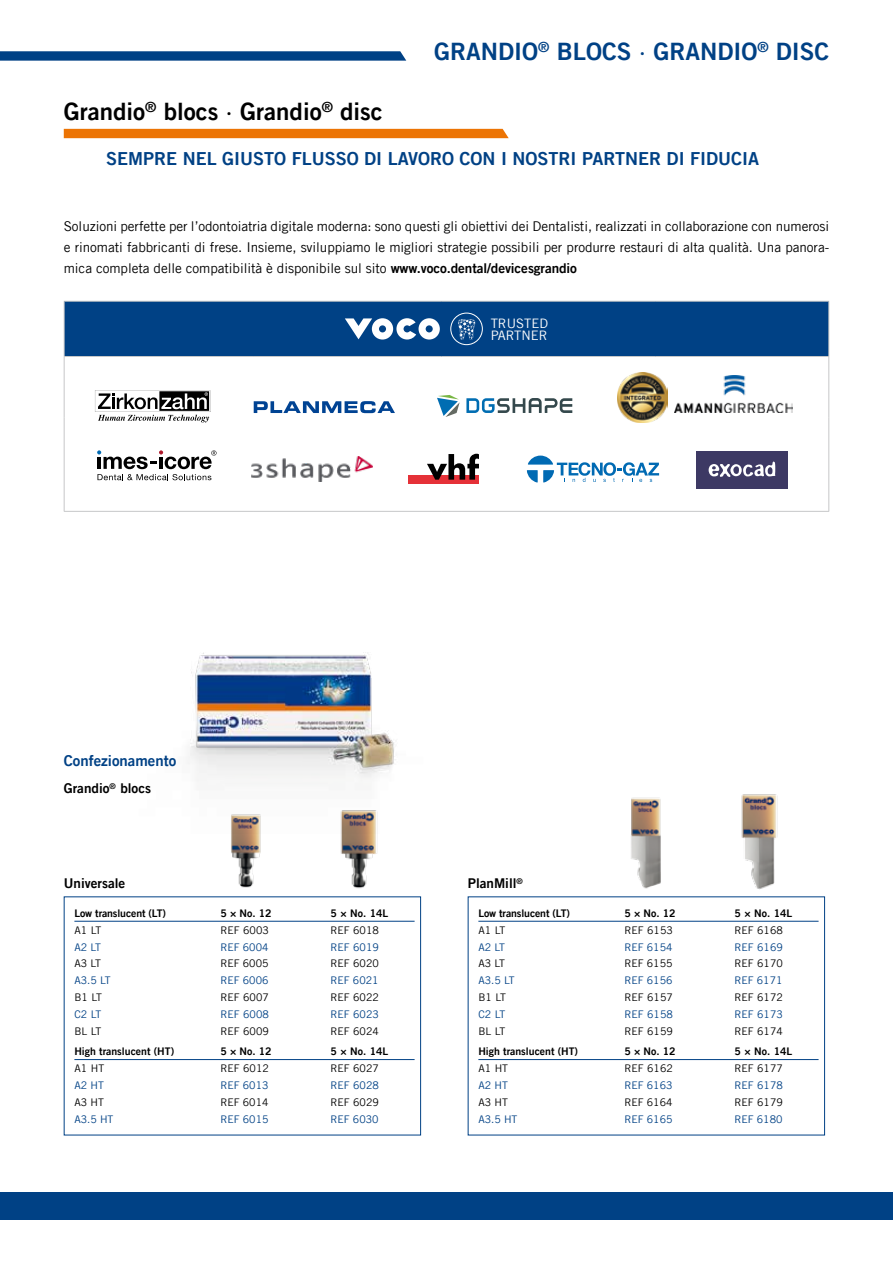
<style>
.page{position:relative;width:893px;height:1263px;background:#fff}
.page>*{position:absolute;margin:0;border:0;box-sizing:border-box;transform-origin:0 0}
.t1{font:24px "Trade Gothic LT Com Bd 2";color:#004185}
.t2{font:24px "Trade Gothic LT Com Bd 2";color:#000}
.t3{font:18px "Trade Gothic LT Com Bd 2";color:#004185}
.t4{font:15px "Trade Gothic LT Com Bd 2";color:#004185}
.t5{font:13.5px/21px "Trade Gothic LT Com";letter-spacing:-.005em;color:#000;text-align:justify}
.t6{font:13.5px "Trade Gothic LT Com Bd 2";color:#000}
.t7{font:13.05px/12px "Trade Gothic LT Com";color:#fff}
.t8{font:10.5px "Trade Gothic LT Com";color:#000}
.t9{font:10.5px "Trade Gothic LT Com";color:#004185}
.t10{font:10.5px "Trade Gothic LT Com Bd 2";color:#000}
.s1{font-family:"Trade Gothic LT Com"}
.s2{font-family:"Trade Gothic LT Com Bd 2"}
</style>
<div class="page">
<div style="left:0;top:1192px;width:893px;height:28px;background:#004185"></div>
<svg style="left:0;top:51px;width:406px;height:10px;background:#114e8d"></svg>
<div style="left:64px;top:129px;width:445px;height:9px;background:#ec7404"></div>
<hr style="left:74px;top:921px;width:341px;height:1px;background:#004185">
<hr style="left:74px;top:1059px;width:341px;height:1px;background:#004185">
<hr style="left:478px;top:921px;width:341px;height:1px;background:#004185">
<hr style="left:478px;top:1059px;width:341px;height:1px;background:#004185">
<img style="left:231px;top:833px;width:30px;height:55px">
<img style="left:340px;top:833px;width:38px;height:56px">
<img style="left:631px;top:797px;width:30px;height:92px">
<img style="left:741px;top:794px;width:37px;height:96px">
<img style="left:188px;top:652px;width:206px;height:181px">
<div style="left:64px;top:301px;width:765px;height:55px;background:#004185"></div>
<hr style="left:64px;top:301px;width:189px;height:1px;background:#c6c7c8">
<hr style="left:64px;top:302px;width:1px;height:54px;background:#c6c7c8">
<hr style="left:253px;top:301px;width:189px;height:1px;background:#c6c7c8">
<hr style="left:442px;top:301px;width:214px;height:1px;background:#c6c7c8">
<hr style="left:656px;top:301px;width:173px;height:1px;background:#c6c7c8">
<hr style="left:828px;top:302px;width:1px;height:54px;background:#c6c7c8">
<hr style="left:64px;top:356px;width:189px;height:1px;background:#c6c7c8">
<hr style="left:64px;top:357px;width:1px;height:60px;background:#c6c7c8">
<hr style="left:253px;top:356px;width:189px;height:1px;background:#c6c7c8">
<hr style="left:442px;top:356px;width:214px;height:1px;background:#c6c7c8">
<hr style="left:656px;top:356px;width:173px;height:1px;background:#c6c7c8">
<hr style="left:828px;top:357px;width:1px;height:60px;background:#c6c7c8">
<hr style="left:64px;top:417px;width:1px;height:94px;background:#c6c7c8">
<hr style="left:828px;top:417px;width:1px;height:94px;background:#c6c7c8">
<hr style="left:64px;top:511px;width:189px;height:1px;background:#c6c7c8">
<hr style="left:253px;top:511px;width:189px;height:1px;background:#c6c7c8">
<hr style="left:442px;top:511px;width:214px;height:1px;background:#c6c7c8">
<hr style="left:656px;top:511px;width:173px;height:1px;background:#c6c7c8">
<svg style="left:345px;top:318px;width:95px;height:22px"></svg>
<svg style="left:458px;top:319px;width:17px;height:21px"></svg>
<div style="left:451px;top:313px;width:32px;height:32px;border:1px solid #fff;border-radius:50%"></div>
<img style="left:617px;top:372px;width:50px;height:50px">
<img style="left:674px;top:376px;width:118px;height:36px">
<div style="left:408px;top:475px;width:71px;height:9px;background:#e53138"></div>
<svg style="left:427px;top:454px;width:52px;height:26px"></svg>
<svg style="left:95px;top:390px;width:115px;height:32px"></svg>
<svg style="left:254px;top:401px;width:141px;height:12px"></svg>
<img style="left:252px;top:457px;width:120px;height:25px">
<div style="left:696px;top:451px;width:92px;height:38px;background:#3d3964"></div>
<svg style="left:709px;top:462px;width:66px;height:15px"></svg>
<svg style="left:466px;top:398px;width:106px;height:15px"></svg>
<svg style="left:437px;top:395px;width:23px;height:22px"></svg>
<svg style="left:97px;top:450px;width:119px;height:30px"></svg>
<hr style="left:159px;top:457px;width:4px;height:12px;background:#000">
<svg style="left:528px;top:456px;width:131px;height:26px"></svg>
<h1 class="t1" style="left:434px;top:37px;width:397px">GRANDIO<sup>®</sup> BLOCS <span class="s1">·</span> GRANDIO<sup>®</sup> DISC</h1>
<h1 class="t2" style="left:64px;top:97px;width:321px">Grandio<sup>®</sup> blocs <span class="s1">·</span> Grandio<sup>®</sup> disc</h1>
<h2 class="t3" style="left:106px;top:147px;width:654px">SEMPRE NEL GIUSTO FLUSSO DI LAVORO CON I NOSTRI PARTNER DI FIDUCIA</h2>
<p class="t5" style="left:64px;top:216px;width:767px">Soluzioni perfette per l’odontoiatria digitale moderna: sono questi gli obiettivi dei Dentalisti, realizzati in collaborazione con numerosi e rinomati fabbricanti di frese. Insieme, sviluppiamo le migliori strategie possibili per produrre restauri di alta qualità. Una panora&shy;mica completa delle compatibilità è disponibile sul sito <span class="s2">www.voco.dental/devicesgrandio</span></p>
<p class="t4" style="left:64px;top:751px;width:114px">Confezionamento</p>
<p class="t6" style="left:64px;top:780px;width:89px">Grandio<sup>®</sup> blocs</p>
<p class="t7" style="left:491px;top:317px;width:59px">TRUSTED<br>PARTNER</p>
<p class="t6" style="left:64px;top:875px;width:63px">Universale</p>
<p class="t6" style="left:468px;top:875px;width:57px">PlanMill<sup>®</sup></p>
<p class="t10" style="left:74px;top:907px;width:93px">Low translucent (LT)</p>
<p class="t8" style="left:74px;top:924px;width:29px">A1 LT</p>
<p class="t9" style="left:74px;top:940px;width:28px">A2 LT</p>
<p class="t8" style="left:74px;top:957px;width:28px">A3 LT</p>
<p class="t9" style="left:74px;top:974px;width:38px">A3.5 LT</p>
<p class="t8" style="left:74px;top:991px;width:29px">B1 LT</p>
<p class="t9" style="left:74px;top:1008px;width:29px">C2 LT</p>
<p class="t8" style="left:74px;top:1025px;width:29px">BL LT</p>
<p class="t10" style="left:74px;top:1045px;width:101px">High translucent (HT)</p>
<p class="t8" style="left:74px;top:1062px;width:31px">A1 HT</p>
<p class="t9" style="left:74px;top:1079px;width:31px">A2 HT</p>
<p class="t8" style="left:74px;top:1096px;width:31px">A3 HT</p>
<p class="t9" style="left:74px;top:1112px;width:41px">A3.5 HT</p>
<p class="t10" style="left:220px;top:907px;width:53px">5 × No. 12</p>
<p class="t8" style="left:220px;top:924px;width:50px">REF 6003</p>
<p class="t9" style="left:220px;top:940px;width:50px">REF 6004</p>
<p class="t8" style="left:220px;top:957px;width:50px">REF 6005</p>
<p class="t9" style="left:220px;top:974px;width:50px">REF 6006</p>
<p class="t8" style="left:220px;top:991px;width:50px">REF 6007</p>
<p class="t9" style="left:220px;top:1008px;width:50px">REF 6008</p>
<p class="t8" style="left:220px;top:1025px;width:50px">REF 6009</p>
<p class="t10" style="left:220px;top:1045px;width:53px">5 × No. 12</p>
<p class="t8" style="left:220px;top:1062px;width:50px">REF 6012</p>
<p class="t9" style="left:220px;top:1079px;width:50px">REF 6013</p>
<p class="t8" style="left:220px;top:1096px;width:50px">REF 6014</p>
<p class="t9" style="left:220px;top:1112px;width:50px">REF 6015</p>
<p class="t10" style="left:330px;top:907px;width:59px">5 × No. 14L</p>
<p class="t8" style="left:330px;top:924px;width:50px">REF 6018</p>
<p class="t9" style="left:330px;top:940px;width:50px">REF 6019</p>
<p class="t8" style="left:330px;top:957px;width:50px">REF 6020</p>
<p class="t9" style="left:330px;top:974px;width:50px">REF 6021</p>
<p class="t8" style="left:330px;top:991px;width:50px">REF 6022</p>
<p class="t9" style="left:330px;top:1008px;width:50px">REF 6023</p>
<p class="t8" style="left:330px;top:1025px;width:50px">REF 6024</p>
<p class="t10" style="left:330px;top:1045px;width:59px">5 × No. 14L</p>
<p class="t8" style="left:330px;top:1062px;width:50px">REF 6027</p>
<p class="t9" style="left:330px;top:1079px;width:50px">REF 6028</p>
<p class="t8" style="left:330px;top:1096px;width:50px">REF 6029</p>
<p class="t9" style="left:330px;top:1112px;width:50px">REF 6030</p>
<p class="t10" style="left:478px;top:907px;width:93px">Low translucent (LT)</p>
<p class="t8" style="left:478px;top:924px;width:29px">A1 LT</p>
<p class="t9" style="left:478px;top:940px;width:28px">A2 LT</p>
<p class="t8" style="left:478px;top:957px;width:28px">A3 LT</p>
<p class="t9" style="left:478px;top:974px;width:38px">A3.5 LT</p>
<p class="t8" style="left:478px;top:991px;width:29px">B1 LT</p>
<p class="t9" style="left:478px;top:1008px;width:29px">C2 LT</p>
<p class="t8" style="left:478px;top:1025px;width:29px">BL LT</p>
<p class="t10" style="left:478px;top:1045px;width:101px">High translucent (HT)</p>
<p class="t8" style="left:478px;top:1062px;width:31px">A1 HT</p>
<p class="t9" style="left:478px;top:1079px;width:31px">A2 HT</p>
<p class="t8" style="left:478px;top:1096px;width:31px">A3 HT</p>
<p class="t9" style="left:478px;top:1112px;width:41px">A3.5 HT</p>
<p class="t10" style="left:624px;top:907px;width:53px">5 × No. 12</p>
<p class="t8" style="left:624px;top:924px;width:50px">REF 6153</p>
<p class="t9" style="left:624px;top:940px;width:50px">REF 6154</p>
<p class="t8" style="left:624px;top:957px;width:50px">REF 6155</p>
<p class="t9" style="left:624px;top:974px;width:50px">REF 6156</p>
<p class="t8" style="left:624px;top:991px;width:50px">REF 6157</p>
<p class="t9" style="left:624px;top:1008px;width:50px">REF 6158</p>
<p class="t8" style="left:624px;top:1025px;width:50px">REF 6159</p>
<p class="t10" style="left:624px;top:1045px;width:53px">5 × No. 12</p>
<p class="t8" style="left:624px;top:1062px;width:50px">REF 6162</p>
<p class="t9" style="left:624px;top:1079px;width:50px">REF 6163</p>
<p class="t8" style="left:624px;top:1096px;width:50px">REF 6164</p>
<p class="t9" style="left:624px;top:1112px;width:50px">REF 6165</p>
<p class="t10" style="left:734px;top:907px;width:59px">5 × No. 14L</p>
<p class="t8" style="left:734px;top:924px;width:50px">REF 6168</p>
<p class="t9" style="left:734px;top:940px;width:50px">REF 6169</p>
<p class="t8" style="left:734px;top:957px;width:50px">REF 6170</p>
<p class="t9" style="left:734px;top:974px;width:50px">REF 6171</p>
<p class="t8" style="left:734px;top:991px;width:50px">REF 6172</p>
<p class="t9" style="left:734px;top:1008px;width:50px">REF 6173</p>
<p class="t8" style="left:734px;top:1025px;width:50px">REF 6174</p>
<p class="t10" style="left:734px;top:1045px;width:59px">5 × No. 14L</p>
<p class="t8" style="left:734px;top:1062px;width:50px">REF 6177</p>
<p class="t9" style="left:734px;top:1079px;width:50px">REF 6178</p>
<p class="t8" style="left:734px;top:1096px;width:50px">REF 6179</p>
<p class="t9" style="left:734px;top:1112px;width:50px">REF 6180</p>
</div>
